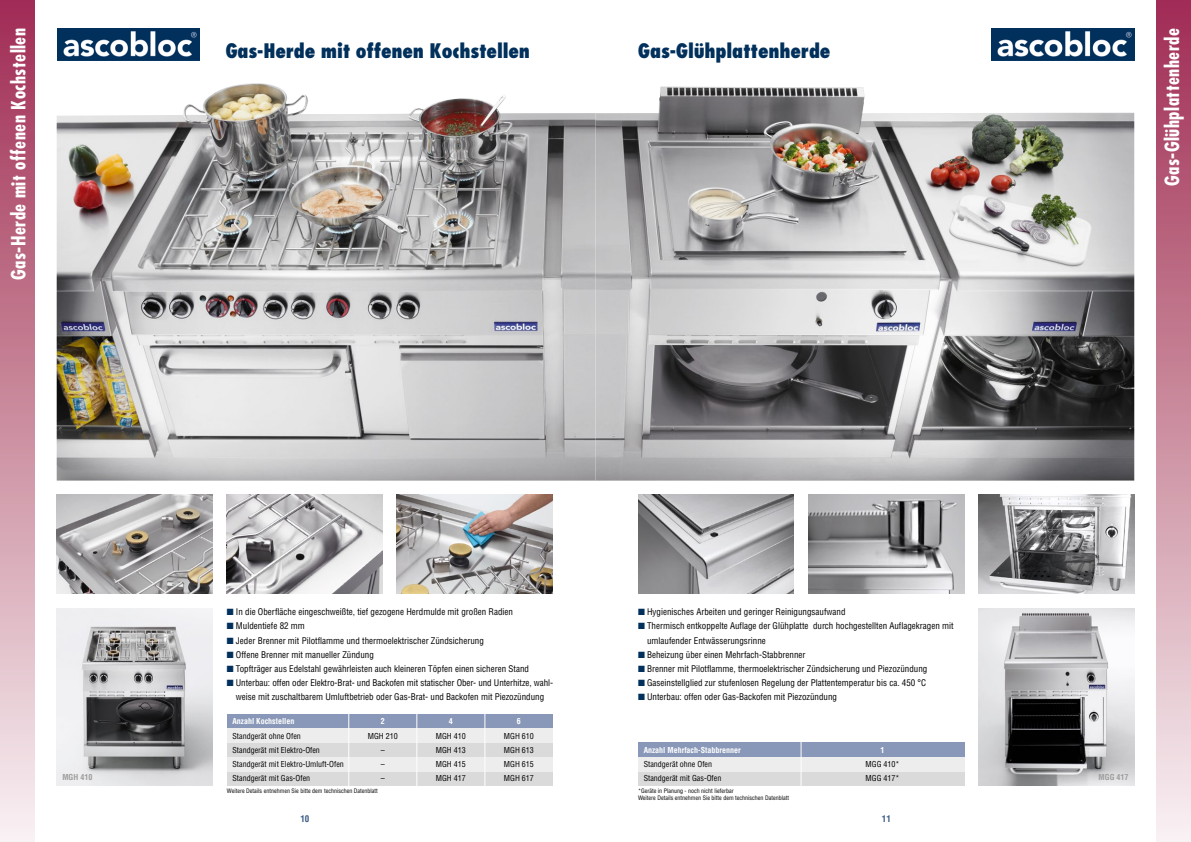
<style>
.page{position:relative;width:1191px;height:842px;background:#fff}
.page>*{position:absolute;margin:0;border:0;box-sizing:border-box;transform-origin:0 0}
.t1{font:800 condensed 19.5px "Futura";letter-spacing:-.01em;color:#00305b}
.t2{font:700 condensed 19px "Futura";letter-spacing:.025em;color:#fff}
.t3{font:condensed 9px/14.2px "Helvetica";color:#000}
.t4{font:700 condensed 9px "Helvetica";color:#3c5c87}
.t5{font:condensed 8px "Helvetica";color:#000}
.t6{font:700 condensed 8px "Helvetica";color:#fff}
.t7{font:700 condensed 8px "Helvetica";color:#9d9d9c}
.t8{font:condensed 6px/7.2px "Helvetica";color:#000}
.s1{color:#00305b}
</style>
<div class="page">
<div style="left:638px;top:771px;width:163px;height:14px;background:#dadada"></div>
<div style="left:801px;top:771px;width:163px;height:14px;background:#dadada"></div>
<div style="left:1157px;top:0;width:34px;height:842px;background:linear-gradient(to bottom,#9f2b51,#f8f0f1)"></div>
<img style="left:991px;top:28px;width:143px;height:33px">
<img style="left:595px;top:86px;width:539px;height:395px">
<img style="left:978px;top:495px;width:156px;height:99px">
<img style="left:808px;top:495px;width:156px;height:99px">
<img style="left:638px;top:495px;width:156px;height:99px">
<img style="left:978px;top:608px;width:156px;height:177px">
<div style="left:638px;top:757px;width:163px;height:14px;background:#ededed"></div>
<div style="left:801px;top:757px;width:163px;height:14px;background:#ededed"></div>
<div style="left:638px;top:743px;width:163px;height:14px;background:#8998b8"></div>
<div style="left:801px;top:743px;width:163px;height:14px;background:#8998b8"></div>
<hr style="left:800px;top:736px;width:1px;height:57px;background:#fff">
<div style="left:227px;top:771px;width:122px;height:14px;background:#dadada"></div>
<div style="left:349px;top:771px;width:68px;height:14px;background:#dadada"></div>
<div style="left:485px;top:771px;width:68px;height:14px;background:#dadada"></div>
<div style="left:417px;top:771px;width:68px;height:14px;background:#dadada"></div>
<div style="left:0;top:0;width:34px;height:842px;background:linear-gradient(to bottom,#9f2b51,#f8f0f1)"></div>
<img style="left:57px;top:28px;width:143px;height:33px">
<img style="left:57px;top:83px;width:538px;height:398px">
<div style="left:227px;top:714px;width:122px;height:15px;background:#8998b8"></div>
<div style="left:485px;top:714px;width:68px;height:15px;background:#8998b8"></div>
<div style="left:349px;top:714px;width:68px;height:15px;background:#8998b8"></div>
<div style="left:417px;top:714px;width:68px;height:15px;background:#8998b8"></div>
<div style="left:227px;top:757px;width:122px;height:14px;background:#ededed"></div>
<div style="left:349px;top:757px;width:68px;height:14px;background:#ededed"></div>
<div style="left:485px;top:757px;width:68px;height:14px;background:#ededed"></div>
<div style="left:417px;top:757px;width:68px;height:14px;background:#ededed"></div>
<img style="left:57px;top:495px;width:156px;height:99px">
<img style="left:397px;top:495px;width:156px;height:99px">
<img style="left:57px;top:608px;width:156px;height:177px">
<img style="left:227px;top:495px;width:156px;height:99px">
<div style="left:227px;top:743px;width:122px;height:14px;background:#dadada"></div>
<div style="left:349px;top:743px;width:68px;height:14px;background:#dadada"></div>
<div style="left:485px;top:743px;width:68px;height:14px;background:#dadada"></div>
<div style="left:417px;top:743px;width:68px;height:14px;background:#dadada"></div>
<div style="left:227px;top:729px;width:122px;height:14px;background:#ededed"></div>
<div style="left:349px;top:729px;width:68px;height:14px;background:#ededed"></div>
<div style="left:485px;top:729px;width:68px;height:14px;background:#ededed"></div>
<div style="left:417px;top:729px;width:68px;height:14px;background:#ededed"></div>
<hr style="left:348px;top:707px;width:1px;height:84px;background:#fff">
<hr style="left:484px;top:707px;width:1px;height:86px;background:#fff">
<hr style="left:416px;top:707px;width:1px;height:86px;background:#fff">
<h2 class="t2" style="left:7px;top:280px;width:254px;rotate:-90deg">Gas-Herde mit offenen Kochstellen</h2>
<p class="t7" style="left:62px;top:772px;width:31px">MGH 410</p>
<h1 class="t1" style="left:225px;top:39px;width:306px">Gas-Herde mit offenen Kochstellen</h1>
<h1 class="t1" style="left:638px;top:39px;width:194px">Gas-Glühplattenherde</h1>
<p class="t3" style="left:227px;top:605px;width:288px"><span class="s1">■</span> In die Oberfläche eingeschweißte, tief gezogene Herdmulde mit großen Radien</p>
<p class="t3" style="left:227px;top:619px;width:80px"><span class="s1">■</span> Muldentiefe 82 mm</p>
<p class="t3" style="left:227px;top:633px;width:259px"><span class="s1">■</span> Jeder Brenner mit Pilotflamme und thermoelektrischer Zündsicherung</p>
<p class="t3" style="left:227px;top:647px;width:149px"><span class="s1">■</span> Offene Brenner mit manueller Zündung</p>
<p class="t3" style="left:227px;top:661px;width:304px"><span class="s1">■</span> Topfträger aus Edelstahl gewährleisten auch kleineren Töpfen einen sicheren Stand</p>
<p class="t3" style="left:227px;top:676px;width:328px;text-align:center"><span class="s1">■</span> Unterbau: offen oder Elektro-Brat- und Backofen mit statischer Ober- und Unterhitze, wahl&shy;weise mit zuschaltbarem Umluftbetrieb oder Gas-Brat- und Backofen mit Piezozündung</p>
<p class="t6" style="left:232px;top:716px;width:64px">Anzahl Kochstellen</p>
<p class="t6" style="left:381px;top:716px;width:6px">2</p>
<p class="t6" style="left:449px;top:716px;width:6px">4</p>
<p class="t6" style="left:517px;top:716px;width:6px">6</p>
<p class="t5" style="left:232px;top:759px;width:113px">Standgerät mit Elektro-Umluft-Ofen</p>
<p class="t5" style="left:381px;top:759px;width:6px">–</p>
<p class="t5" style="left:436px;top:759px;width:31px">MGH 415</p>
<p class="t5" style="left:504px;top:759px;width:31px">MGH 615</p>
<p class="t5" style="left:232px;top:731px;width:70px">Standgerät ohne Ofen</p>
<p class="t5" style="left:368px;top:731px;width:31px">MGH 210</p>
<p class="t5" style="left:436px;top:731px;width:31px">MGH 410</p>
<p class="t5" style="left:504px;top:731px;width:31px">MGH 610</p>
<p class="t5" style="left:232px;top:745px;width:89px">Standgerät mit Elektro-Ofen</p>
<p class="t5" style="left:381px;top:745px;width:6px">–</p>
<p class="t5" style="left:436px;top:745px;width:31px">MGH 413</p>
<p class="t5" style="left:504px;top:745px;width:31px">MGH 613</p>
<p class="t5" style="left:232px;top:773px;width:79px">Standgerät mit Gas-Ofen</p>
<p class="t5" style="left:381px;top:773px;width:6px">–</p>
<p class="t5" style="left:436px;top:773px;width:31px">MGH 417</p>
<p class="t5" style="left:504px;top:773px;width:31px">MGH 617</p>
<p class="t8" style="left:227px;top:787px;width:153px">Weitere Details entnehmen Sie bitte dem technischen Datenblatt</p>
<p class="t4" style="left:300px;top:813px;width:11px">10</p>
<p class="t3" style="left:638px;top:605px;width:209px"><span class="s1">■</span> Hygienisches Arbeiten und geringer Reinigungsaufwand</p>
<p class="t3" style="left:647px;top:619px;width:308px;text-indent:-9px"><span class="s1">■</span> Thermisch entkoppelte Auflage der Glühplatte durch hochgestellten Auflagekragen mit umlaufender Entwässerungsrinne</p>
<p class="t3" style="left:638px;top:647px;width:169px"><span class="s1">■</span> Beheizung über einen Mehrfach-Stabbrenner</p>
<p class="t3" style="left:638px;top:661px;width:291px"><span class="s1">■</span> Brenner mit Pilotflamme, thermoelektrischer Zündsicherung und Piezozündung</p>
<p class="t3" style="left:638px;top:676px;width:290px"><span class="s1">■</span> Gaseinstellglied zur stufenlosen Regelung der Plattentemperatur bis ca. 450 °C</p>
<p class="t3" style="left:638px;top:690px;width:201px"><span class="s1">■</span> Unterbau: offen oder Gas-Backofen mit Piezozündung</p>
<p class="t6" style="left:643px;top:745px;width:99px">Anzahl Mehrfach-Stabbrenner</p>
<p class="t6" style="left:880px;top:745px;width:6px">1</p>
<p class="t8" style="left:638px;top:787px;width:153px">*Geräte in Planung - noch nicht lieferbar<br>Weitere Details entnehmen Sie bitte dem technischen Datenblatt</p>
<p class="t5" style="left:643px;top:759px;width:70px">Standgerät ohne Ofen</p>
<p class="t5" style="left:865px;top:759px;width:35px">MGG 410*</p>
<p class="t5" style="left:643px;top:773px;width:79px">Standgerät mit Gas-Ofen</p>
<p class="t5" style="left:865px;top:773px;width:35px">MGG 417*</p>
<p class="t4" style="left:882px;top:813px;width:11px">11</p>
<h2 class="t2" style="left:1160px;top:186px;width:159px;rotate:-90deg">Gas-Glühplattenherde</h2>
<p class="t7" style="left:1098px;top:772px;width:31px">MGG 417</p>
</div>
